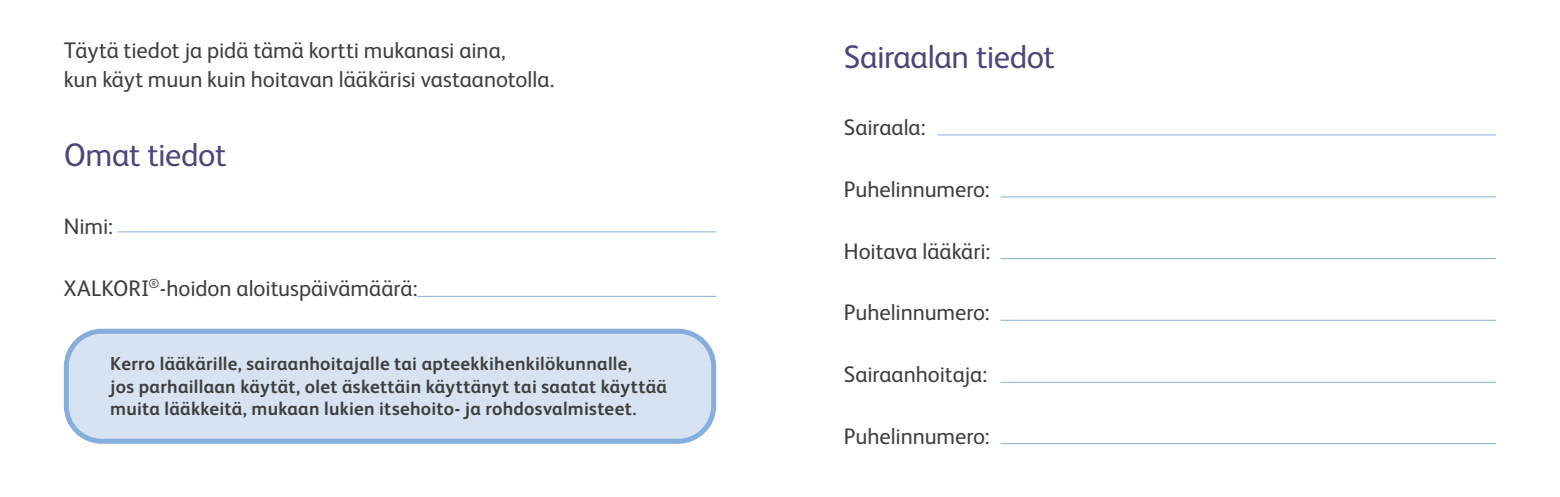
<style>
.page{position:relative;width:1560px;height:497px;background:#fff}
.page>*{position:absolute;margin:0;border:0;box-sizing:border-box;transform-origin:0 0}
.TXT_Bullet{font:32.5px "FS Albert";letter-spacing:-.015em;color:#4c4679}
.TXT_Bullet-2{font:22.5px "FS Albert";letter-spacing:-.005em;color:#3e3e3f}
._05_Graphic_Basic{font:700 18.75px/22.5px "FS Albert";letter-spacing:.015em;color:#3e3e3f}
</style>
<div class="page">
<div style="left:66px;top:331px;width:647px;height:109px;background:#d7e3f3;border-radius:35px"></div>
<div style="left:64px;top:328px;width:652px;height:115px;border:5px solid #85aedc;border-radius:35px"></div>
<hr style="left:118px;top:231px;width:598px;height:1px;background:#85aedc">
<hr style="left:417px;top:295px;width:299px;height:1px;background:#85aedc">
<hr style="left:937px;top:134px;width:558px;height:1px;background:#85aedc">
<hr style="left:1000px;top:196px;width:495px;height:1px;background:#85aedc">
<hr style="left:1000px;top:258px;width:495px;height:1px;background:#85aedc">
<hr style="left:1000px;top:319px;width:495px;height:1px;background:#85aedc">
<hr style="left:1000px;top:381px;width:495px;height:1px;background:#85aedc">
<hr style="left:1000px;top:442px;width:495px;height:1px;background:#85aedc">
<p class="TXT_Bullet-2" style="left:64px;top:38px;width:443px">Täytä tiedot ja pidä tämä kortti mukanasi aina,</p>
<p class="TXT_Bullet-2" style="left:64px;top:67px;width:492px">kun käyt muun kuin hoitavan lääkärisi vastaanotolla.</p>
<p class="TXT_Bullet" style="left:64px;top:136px;width:164px">Omat tiedot</p>
<p class="TXT_Bullet-2" style="left:64px;top:213px;width:50px">Nimi:</p>
<p class="TXT_Bullet-2" style="left:64px;top:274px;width:355px">XALKORI<sup>®</sup>-hoidon aloituspäivämäärä:</p>
<p class="_05_Graphic_Basic" style="left:110px;top:352px;width:558px">Kerro lääkärille, sairaanhoitajalle tai apteekkihenkilökunnalle,<br>jos parhaillaan käytät, olet äskettäin käyttänyt tai saatat käyttää muita lääkkeitä, mukaan lukien itsehoito- ja rohdosvalmisteet.</p>
<p class="TXT_Bullet" style="left:843px;top:38px;width:213px">Sairaalan tiedot</p>
<p class="TXT_Bullet-2" style="left:843px;top:114px;width:83px">Sairaala:</p>
<p class="TXT_Bullet-2" style="left:843px;top:176px;width:147px">Puhelinnumero:</p>
<p class="TXT_Bullet-2" style="left:843px;top:238px;width:148px">Hoitava lääkäri:</p>
<p class="TXT_Bullet-2" style="left:843px;top:299px;width:147px">Puhelinnumero:</p>
<p class="TXT_Bullet-2" style="left:843px;top:361px;width:145px">Sairaanhoitaja:</p>
<p class="TXT_Bullet-2" style="left:843px;top:423px;width:147px">Puhelinnumero:</p>
</div>
